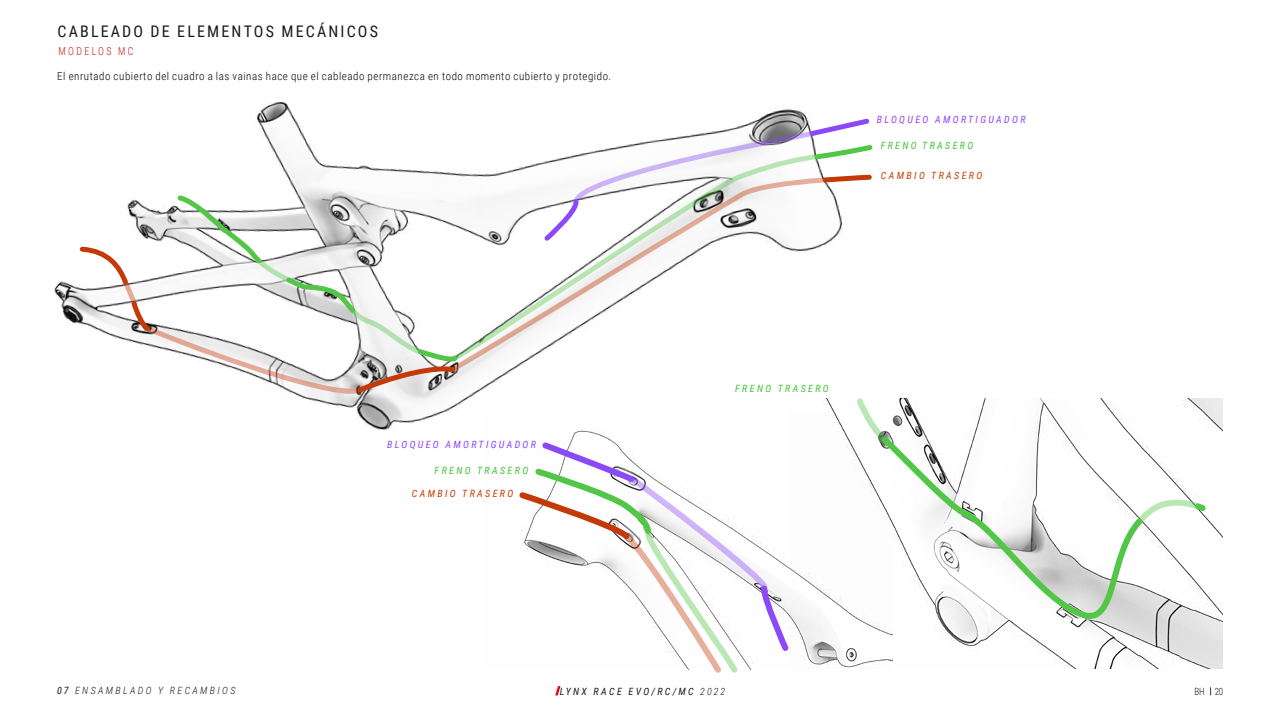
<style>
.page{position:relative;width:1280px;height:720px;background:#fff}
.page>*{position:absolute;margin:0;border:0;box-sizing:border-box;transform-origin:0 0}
.t1{font:16px "Roboto Condensed";letter-spacing:.135em;color:#1a1a1a}
.t2{font:300 11px "Roboto Condensed";letter-spacing:.05em;color:#000}
.t3{font:300 11px "Roboto Condensed";letter-spacing:.235em;color:#cd1719;scale:.9 1}
.t4{font:italic 10px "Roboto Condensed";letter-spacing:.235em;color:#8f44fb}
.t5{font:italic 10px "Roboto Condensed";letter-spacing:.235em;color:#41c63a}
.t6{font:italic 10px "Roboto Condensed";letter-spacing:.235em;color:#c93d05}
.t7{font:italic 300 10px "Roboto Condensed";letter-spacing:.235em;color:#1a1a1a}
.t8{font:italic 10px "Roboto Condensed";letter-spacing:.235em;color:#1a1a1a}
.t9{font:300 10px "Roboto Condensed";color:#1a1a1a;scale:.9 1}
.s1{font-weight:400}
.s2{font-weight:300}
</style>
<div class="page">
<svg style="left:555px;top:686px;width:5px;height:9px"></svg>
<img style="left:54px;top:101px;width:854px;height:329px">
<img style="left:482px;top:413px;width:308px;height:26px">
<img style="left:790px;top:399px;width:432px;height:270px">
<svg style="left:519px;top:439px;width:272px;height:234px"></svg>
<svg style="left:854px;top:395px;width:39px;height:49px"></svg>
<svg style="left:448px;top:151px;width:94px;height:24px"></svg>
<svg style="left:446px;top:175px;width:383px;height:198px"></svg>
<svg style="left:542px;top:115px;width:333px;height:128px"></svg>
<svg style="left:1148px;top:493px;width:61px;height:33px"></svg>
<svg style="left:876px;top:432px;width:272px;height:202px"></svg>
<svg style="left:77px;top:192px;width:384px;height:204px"></svg>
<h1 class="t1" style="left:58px;top:20px;width:322px">CABLEADO DE ELEMENTOS MECÁNICOS</h1>
<p class="t2" style="left:57px;top:69px;width:555px">El enrutado cubierto del cuadro a las vainas hace que el cableado permanezca en todo momento cubierto y protegido.</p>
<p class="t3" style="left:59px;top:43px;width:85px">MODELOS MC</p>
<p class="t4" style="left:387px;top:438px;width:150px">BLOQUEO AMORTIGUADOR</p>
<p class="t5" style="left:435px;top:463px;width:95px">FRENO TRASERO</p>
<p class="t6" style="left:412px;top:486px;width:103px">CAMBIO TRASERO</p>
<p class="t4" style="left:877px;top:113px;width:150px">BLOQUEO AMORTIGUADOR</p>
<p class="t5" style="left:881px;top:139px;width:94px">FRENO TRASERO</p>
<p class="t6" style="left:881px;top:169px;width:103px">CAMBIO TRASERO</p>
<p class="t5" style="left:735px;top:382px;width:95px">FRENO TRASERO</p>
<p class="t7" style="left:57px;top:684px;width:180px"><span class="s1">07</span> ENSAMBLADO Y RECAMBIOS</p>
<p class="t8" style="left:560px;top:685px;width:167px">LYNX RACE EVO/RC/MC <span class="s2">2022</span></p>
<p class="t9" style="left:1194px;top:685px;width:34px">BH 20</p>
</div>
